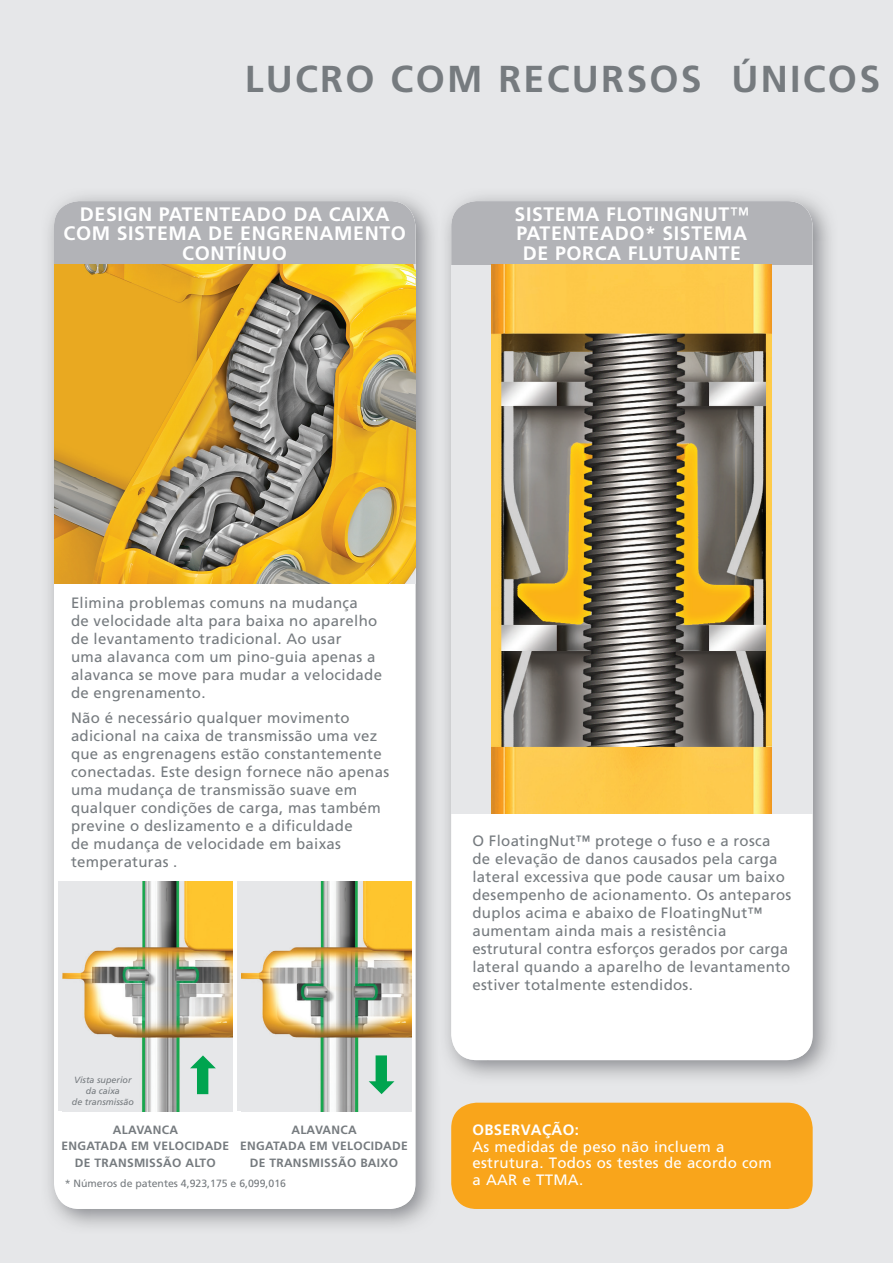
<style>
.page{position:relative;width:893px;height:1263px;background:#e6e7e9}
.page>*{position:absolute;margin:0;border:0;box-sizing:border-box;transform-origin:0 0}
.t1{font:700 37.5px "Frutiger";letter-spacing:.06em;color:#767b7f}
.t2{font:700 19.5px/19.5px "Frutiger";letter-spacing:.03em;color:#fff;text-align:center}
.t3{font:15px/18px "Frutiger";letter-spacing:.02em;color:#767b7f}
.t4{font:15px/16.5px "Frutiger";letter-spacing:.02em;color:#fff}
.t5{font:700 15px "Frutiger";letter-spacing:.02em;color:#fff}
.t6{font:700 12px/16.5px "Frutiger";letter-spacing:.025em;color:#767b7f;text-align:center}
.t7{font:10.5px "Frutiger";color:#767b7f}
.t8{font:italic 9px/10.8px "Frutiger";color:#767b7f;text-align:center}
.s1{font-weight:400}
</style>
<div class="page">
<img style="left:48px;top:195px;width:783px;height:45px">
<img style="left:48px;top:240px;width:42px;height:987px">
<img style="left:391px;top:240px;width:43px;height:987px">
<div style="left:54px;top:201px;width:361px;height:1008px;background:#fff;border-radius:26px"></div>
<div style="left:54px;top:201px;width:361px;height:89px;background:#b2b3b7;border-radius:26px"></div>
<img style="left:445px;top:240px;width:43px;height:838px">
<img style="left:788px;top:240px;width:43px;height:838px">
<img style="left:438px;top:195px;width:2px;height:45px">
<div style="left:451px;top:201px;width:362px;height:859px;background:#fff;border-radius:26px"></div>
<img style="left:54px;top:265px;width:361px;height:319px">
<div style="left:451px;top:201px;width:362px;height:89px;background:#b2b3b7;border-radius:26px"></div>
<div style="left:451px;top:265px;width:362px;height:548px;background:#e6e7e9"></div>
<img style="left:492px;top:265px;width:280px;height:548px">
<div style="left:237px;top:881px;width:174px;height:230px;background:#e6e7e9"></div>
<img style="left:241px;top:881px;width:170px;height:230px">
<svg style="left:369px;top:1055px;width:25px;height:39px"></svg>
<div style="left:58px;top:881px;width:175px;height:230px;background:#e6e7e9"></div>
<img style="left:63px;top:881px;width:170px;height:230px">
<svg style="left:190px;top:1055px;width:26px;height:39px"></svg>
<div style="left:451px;top:1103px;width:362px;height:106px;background:#f9a51b;border-radius:26px"></div>
<h1 class="t1" style="left:245px;top:57px;width:637px">LUCRO COM RECURSOS ÚNICOS</h1>
<h2 class="t2" style="left:63px;top:204px;width:344px">DESIGN PATENTEADO DA CAIXA<br>COM SISTEMA DE ENGRENAMENTO<br>CONTÍNUO</h2>
<h2 class="t2" style="left:515px;top:204px;width:236px">SISTEMA FLOTINGNUT<span class="s1">™<br></span>PATENTEADO* SISTEMA<br>DE PORCA FLUTUANTE</h2>
<p class="t3" style="left:71px;top:594px;width:312px">Elimina problemas comuns na mudança<br>de velocidade alta para baixa no aparelho de levantamento tradicional. Ao usar<br>uma alavanca com um pino-guia apenas a alavanca se move para mudar a velocidade de engrenamento.</p>
<p class="t3" style="left:71px;top:708px;width:320px">Não é necessário qualquer movimento adicional na caixa de transmissão uma vez que as engrenagens estão constantemente conectadas. Este design fornece não apenas uma mudança de transmissão suave em qualquer condições de carga, mas também previne o deslizamento e a dificuldade<br>de mudança de velocidade em baixas temperaturas .</p>
<p class="t8" style="left:72px;top:1074px;width:64px">Vista superior da caixa<br>de transmissão</p>
<p class="t6" style="left:62px;top:1121px;width:169px">ALAVANCA<br>ENGATADA EM VELOCIDADE<br>DE TRANSMISSÃO ALTO</p>
<p class="t6" style="left:240px;top:1121px;width:169px">ALAVANCA<br>ENGATADA EM VELOCIDADE<br>DE TRANSMISSÃO BAIXO</p>
<p class="t7" style="left:65px;top:1177px;width:223px">* Números de patentes 4,923,175 e 6,099,016</p>
<p class="t3" style="left:472px;top:832px;width:320px">O FloatingNut™ protege o fuso e a rosca de elevação de danos causados pela carga lateral excessiva que pode causar um baixo desempenho de acionamento. Os anteparos duplos acima e abaixo de FloatingNut™ aumentam ainda mais a resistência estrutural contra esforços gerados por carga lateral quando a aparelho de levantamento estiver totalmente estendidos.</p>
<p class="t5" style="left:472px;top:1121px;width:108px">OBSERVAÇÃO:</p>
<p class="t4" style="left:472px;top:1138px;width:301px">As medidas de peso não incluem a estrutura. Todos os testes de acordo com a AAR e TTMA.</p>
</div>
